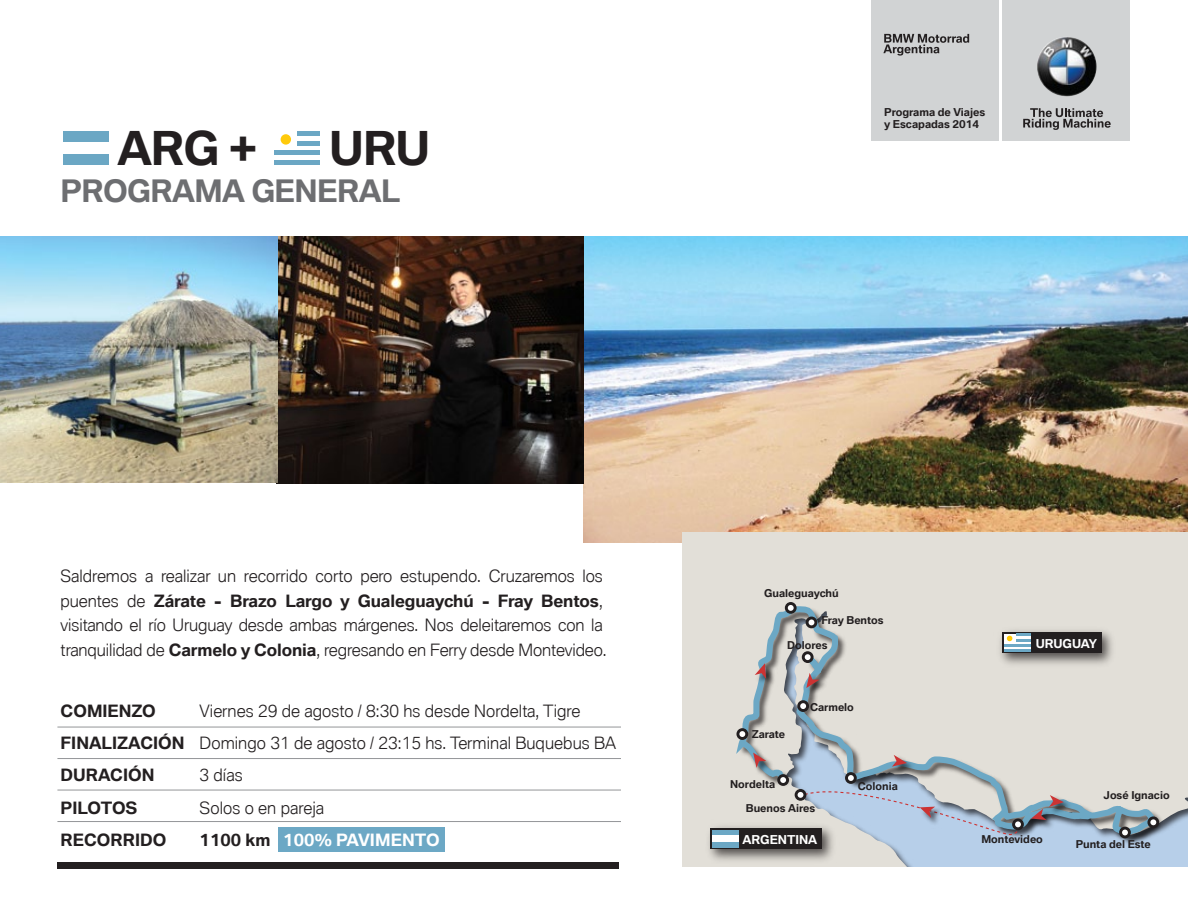
<style>
.page{position:relative;width:1188px;height:918px;background:#fff}
.page>*{position:absolute;margin:0;border:0;box-sizing:border-box;transform-origin:0 0}
.t1{font:700 45.45px "BMW Type Global Pro";letter-spacing:-.025em;color:#231f20}
.t2{font:700 30.15px "BMW Type Global Pro";letter-spacing:-.02em;color:#6d6e71}
.t3{font:300 16.5px/32.4px "BMW Type Global Pro";letter-spacing:-.005em;color:#231f20}
.t4{font:700 16.5px/32.4px "BMW Type Global Pro";color:#231f20}
.t5{font:700 11.85px "BMW Type Global Pro";color:#fff}
.t6{font:700 10.65px/12px "BMW Type Global Pro";color:#231f20}
.t7{font:700 10.5px "BMW Type Global Pro";color:#231f20}
.s1{font-weight:700}
.s2{font-weight:700;color:#fff}
</style>
<div class="page">
<img style="left:583px;top:236px;width:605px;height:306px">
<div style="left:279px;top:827px;width:166px;height:25px;background:#6ca8c5"></div>
<div style="left:871px;top:0;width:127px;height:140px;background:#d1d3d4"></div>
<div style="left:1003px;top:0;width:127px;height:140px;background:#d1d3d4"></div>
<svg style="left:1023px;top:108px;width:88px;height:22px"></svg>
<svg style="left:883px;top:34px;width:86px;height:22px"></svg>
<img style="left:1037px;top:37px;width:60px;height:60px;border-radius:30px">
<hr style="left:57px;top:727px;width:564px;height:1px;background:#939598">
<hr style="left:57px;top:758px;width:564px;height:1px;background:#939598">
<hr style="left:57px;top:790px;width:564px;height:1px;background:#939598">
<hr style="left:57px;top:821px;width:564px;height:1px;background:#939598">
<div style="left:57px;top:862px;width:561px;height:6px;background:#231f20"></div>
<img style="left:276px;top:236px;width:307px;height:248px">
<img style="left:0;top:236px;width:277px;height:246px">
<div style="left:64px;top:131px;width:45px;height:34px;background:#6ba7c4"></div>
<div style="left:64px;top:142px;width:45px;height:12px;background:#fff"></div>
<svg style="left:280px;top:134px;width:40px;height:12px"></svg>
<div style="left:297px;top:131px;width:23px;height:5px;background:#6ba7c4"></div>
<hr style="left:297px;top:141px;width:23px;height:4px;background:#6ba7c4">
<div style="left:275px;top:150px;width:45px;height:5px;background:#6ba7c4"></div>
<div style="left:275px;top:160px;width:45px;height:5px;background:#6ba7c4"></div>
<div style="left:281px;top:134px;width:10px;height:11px;background:#ffca0b;border-radius:50%"></div>
<svg style="left:682px;top:532px;width:506px;height:335px;background:#dddcd9"></svg>
<img style="left:702px;top:820px;width:137px;height:46px">
<svg style="left:710px;top:828px;width:112px;height:21px"></svg>
<div style="left:712px;top:830px;width:27px;height:17px;background:#6ca8c5"></div>
<div style="left:712px;top:835px;width:27px;height:7px;background:#fff"></div>
<img style="left:736px;top:604px;width:429px;height:244px">
<svg style="left:734px;top:601px;width:424px;height:239px;background:#cfcfcb"></svg>
<svg style="left:785px;top:602px;width:12px;height:12px"></svg>
<svg style="left:788px;top:605px;width:6px;height:6px"></svg>
<svg style="left:806px;top:617px;width:11px;height:11px"></svg>
<svg style="left:809px;top:620px;width:5px;height:5px"></svg>
<div style="left:1119px;top:827px;width:12px;height:11px;background:#231f20;border-radius:50%"></div>
<svg style="left:1122px;top:830px;width:6px;height:5px"></svg>
<svg style="left:1147px;top:816px;width:12px;height:12px"></svg>
<svg style="left:1150px;top:819px;width:6px;height:6px"></svg>
<div style="left:777px;top:774px;width:12px;height:12px;background:#231f20;border-radius:50%"></div>
<svg style="left:780px;top:777px;width:6px;height:6px"></svg>
<svg style="left:736px;top:728px;width:12px;height:12px"></svg>
<svg style="left:739px;top:731px;width:6px;height:6px"></svg>
<svg style="left:802px;top:651px;width:12px;height:12px"></svg>
<svg style="left:805px;top:654px;width:6px;height:6px"></svg>
<svg style="left:845px;top:772px;width:12px;height:12px"></svg>
<div style="left:797px;top:700px;width:12px;height:12px;background:#231f20;border-radius:50%"></div>
<svg style="left:800px;top:703px;width:6px;height:6px"></svg>
<img style="left:751px;top:750px;width:26px;height:29px">
<svg style="left:753px;top:753px;width:13px;height:15px"></svg>
<img style="left:753px;top:661px;width:24px;height:29px">
<svg style="left:755px;top:663px;width:11px;height:16px"></svg>
<img style="left:804px;top:671px;width:27px;height:28px">
<svg style="left:806px;top:673px;width:14px;height:15px"></svg>
<img style="left:890px;top:753px;width:28px;height:22px">
<svg style="left:892px;top:755px;width:15px;height:12px"></svg>
<svg style="left:795px;top:789px;width:11px;height:12px"></svg>
<svg style="left:798px;top:775px;width:296px;height:63px;background:#b3bfcc"></svg>
<h1 class="t1" style="left:117px;top:123px;width:141px">ARG +</h1>
<h1 class="t1" style="left:329px;top:123px;width:102px">URU</h1>
<h2 class="t2" style="left:61px;top:174px;width:341px">PROGRAMA GENERAL</h2>
<p class="t6" style="left:884px;top:106px;width:103px">Programa de Viajes y Escapadas 2014</p>
<p class="t3" style="left:61px;top:565px;width:548px;line-height:24.6px">Saldremos a realizar un recorrido corto pero estupendo. Cruzaremos los puentes de <span class="s1">Zárate - Brazo Largo y Gualeguaychú - Fray Bentos</span>, visitando el río Uruguay desde ambas márgenes. Nos deleitaremos con la tranquilidad de <span class="s1">Carmelo y Colonia</span>, regresando en Ferry desde Montevideo.</p>
<p class="t4" style="left:61px;top:695px;width:125px">COMIENZO<br>FINALIZACIÓN<br>DURACIÓN<br>PILOTOS<br>RECORRIDO</p>
<p class="t3" style="left:200px;top:695px;width:418px">Viernes 29 de agosto / 8:30 hs desde Nordelta, Tigre<br>Domingo 31 de agosto / 23:15 hs. Terminal Buquebus BA<br>3 días<br>Solos o en pareja<br><span class="s1">1100 km</span> <span class="s2">100% PAVIMENTO</span></p>
<p class="t7" style="left:764px;top:587px;width:76px">Gualeguaychú</p>
<p class="t7" style="left:821px;top:614px;width:64px">Fray Bentos</p>
<p class="t7" style="left:787px;top:639px;width:42px">Dolores</p>
<p class="t7" style="left:752px;top:728px;width:35px">Zarate</p>
<p class="t7" style="left:810px;top:701px;width:45px">Carmelo</p>
<p class="t7" style="left:730px;top:779px;width:47px">Nordelta</p>
<p class="t7" style="left:746px;top:802px;width:71px">Buenos Aires</p>
<p class="t5" style="left:742px;top:833px;width:76px">ARGENTINA</p>
<p class="t7" style="left:858px;top:780px;width:42px">Colonia</p>
<p class="t5" style="left:1036px;top:637px;width:63px">URUGUAY</p>
<p class="t7" style="left:981px;top:833px;width:63px">Montevideo</p>
<p class="t7" style="left:1104px;top:789px;width:68px">José Ignacio</p>
<p class="t7" style="left:1076px;top:838px;width:77px">Punta del Este</p>
</div>
